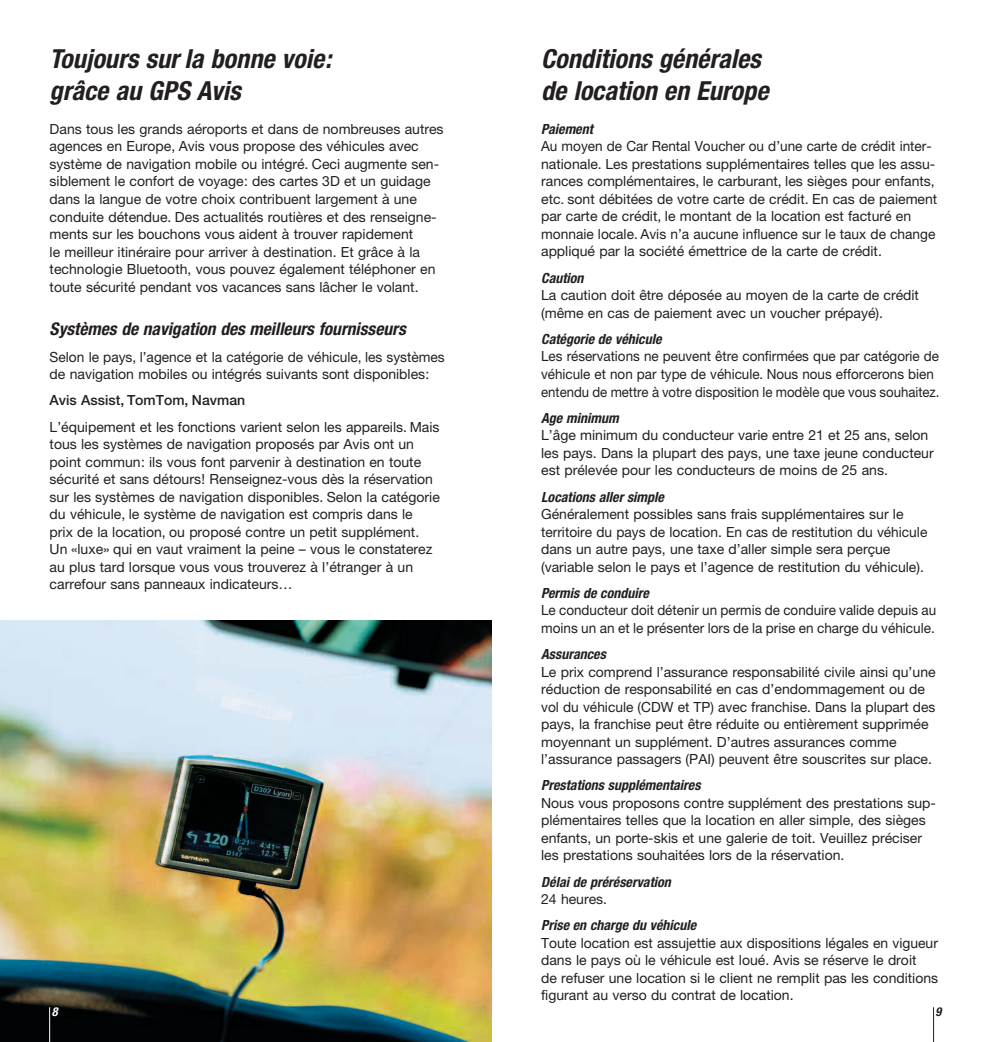
<style>
.page{position:relative;width:983px;height:1042px;background:#fff}
.page>*{position:absolute;margin:0;border:0;box-sizing:border-box;transform-origin:0 0}
.t1{font:italic 700 condensed 26.25px/31.5px "Helvetica Neue LT Pro";color:#231f20}
.t2{font:italic 700 condensed 17.5px "Helvetica Neue LT Pro";color:#231f20}
.t3{font:14px/17.5px "Helvetica Neue LT Pro";color:#231f20}
.t4{font:14px/17.5px "Helvetica Neue LT Pro";color:#231f20;scale:.96 1}
.t5{font:italic 700 condensed 14px "Helvetica Neue LT Pro";color:#231f20}
.t6{font:500 14px "Helvetica Neue LT Pro";color:#231f20}
.t7{font:italic 700 condensed 12.25px "Helvetica Neue LT Pro";color:#fff}
.t8{font:italic 700 condensed 12.25px "Helvetica Neue LT Pro";color:#231f20}
</style>
<div class="page">
<img style="left:0;top:620px;width:491px;height:422px">
<hr style="left:933px;top:1007px;width:1px;height:35px;background:#231f20">
<hr style="left:49px;top:1007px;width:1px;height:35px;background:#fff">
<h1 class="t1" style="left:50px;top:46px;width:283px">Toujours sur la bonne voie: grâce au GPS Avis</h1>
<h1 class="t1" style="left:541px;top:46px;width:229px">Conditions générales de location en Europe</h1>
<p class="t3" style="left:50px;top:122px;width:395px">Dans tous les grands aéroports et dans de nombreuses autres agences en Europe, Avis vous propose des véhicules avec système de navigation mobile ou intégré. Ceci augmente sen&shy;siblement le confort de voyage: des cartes 3D et un guidage dans la langue de votre choix contribuent largement à une conduite détendue. Des actualités routières et des renseigne&shy;ments sur les bouchons vous aident à trouver rapidement<br>le meilleur itinéraire pour arriver à destination. Et grâce à la technologie Bluetooth, vous pouvez également téléphoner en toute sécurité pendant vos vacances sans lâcher le volant.</p>
<p class="t2" style="left:50px;top:323px;width:357px">Systèmes de navigation des meilleurs fournisseurs</p>
<p class="t3" style="left:50px;top:349px;width:396px">Selon le pays, l’agence et la catégorie de véhicule, les systèmes de navigation mobiles ou intégrés suivants sont disponibles:</p>
<p class="t6" style="left:50px;top:395px;width:197px">Avis Assist, TomTom, Navman</p>
<p class="t3" style="left:50px;top:419px;width:391px">L’équipement et les fonctions varient selon les appareils. Mais tous les systèmes de navigation proposés par Avis ont un point commun: ils vous font parvenir à destination en toute sécurité et sans détours! Renseignez-vous dès la réservation sur les systèmes de navigation disponibles. Selon la catégorie du véhicule, le système de navigation est compris dans le<br>prix de la location, ou proposé contre un petit supplément.<br>Un «luxe» qui en vaut vraiment la peine – vous le constaterez au plus tard lorsque vous vous trouverez à l’étranger à un carrefour sans panneaux indicateurs…</p>
<p class="t5" style="left:541px;top:124px;width:53px">Paiement</p>
<p class="t3" style="left:541px;top:139px;width:397px">Au moyen de Car Rental Voucher ou d’une carte de crédit inter&shy;nationale. Les prestations supplémentaires telles que les assu&shy;rances complémentaires, le carburant, les sièges pour enfants, etc. sont débitées de votre carte de crédit. En cas de paiement par carte de crédit, le montant de la location est facturé en monnaie locale. Avis n’a aucune influence sur le taux de change appliqué par la société émettrice de la carte de crédit.</p>
<p class="t5" style="left:541px;top:273px;width:44px">Caution</p>
<p class="t3" style="left:541px;top:288px;width:379px">La caution doit être déposée au moyen de la carte de crédit (même en cas de paiement avec un voucher prépayé).</p>
<p class="t5" style="left:541px;top:334px;width:122px">Catégorie de véhicule</p>
<p class="t4" style="left:541px;top:349px;width:416px">Les réservations ne peuvent être confirmées que par catégorie de véhicule et non par type de véhicule. Nous nous efforcerons bien entendu de mettre à votre disposition le modèle que vous souhaitez.</p>
<p class="t5" style="left:541px;top:413px;width:79px">Age minimum</p>
<p class="t3" style="left:541px;top:428px;width:394px">L’âge minimum du conducteur varie entre 21 et 25 ans, selon les pays. Dans la plupart des pays, une taxe jeune conducteur est prélevée pour les conducteurs de moins de 25 ans.</p>
<p class="t5" style="left:541px;top:491px;width:124px">Locations aller simple</p>
<p class="t3" style="left:541px;top:507px;width:387px">Généralement possibles sans frais supplémentaires sur le territoire du pays de location. En cas de restitution du véhicule dans un autre pays, une taxe d’aller simple sera perçue (variable selon le pays et l’agence de restitution du véhicule).</p>
<p class="t5" style="left:541px;top:588px;width:109px">Permis de conduire</p>
<p class="t4" style="left:541px;top:603px;width:413px">Le conducteur doit détenir un permis de conduire valide depuis au moins un an et le présenter lors de la prise en charge du véhicule.</p>
<p class="t5" style="left:541px;top:649px;width:66px">Assurances</p>
<p class="t3" style="left:541px;top:664px;width:396px">Le prix comprend l’assurance responsabilité civile ainsi qu’une réduction de responsabilité en cas d’endommagement ou de vol du véhicule (CDW et TP) avec franchise. Dans la plupart des pays, la franchise peut être réduite ou entièrement supprimée moyennant un supplément. D’autres assurances comme l’assurance passagers (PAI) peuvent être souscrites sur place.</p>
<p class="t5" style="left:541px;top:780px;width:161px">Prestations supplémentaires</p>
<p class="t3" style="left:541px;top:795px;width:396px">Nous vous proposons contre supplément des prestations sup&shy;plémentaires telles que la location en aller simple, des sièges enfants, un porte-skis et une galerie de toit. Veuillez préciser les prestations souhaitées lors de la réservation.</p>
<p class="t5" style="left:541px;top:876px;width:131px">Délai de préréservation</p>
<p class="t3" style="left:541px;top:892px;width:68px">24 heures.</p>
<p class="t5" style="left:541px;top:920px;width:156px">Prise en charge du véhicule</p>
<p class="t3" style="left:541px;top:935px;width:398px">Toute location est assujettie aux dispositions légales en vigueur dans le pays où le véhicule est loué. Avis se réserve le droit<br>de refuser une location si le client ne remplit pas les conditions figurant au verso du contrat de location.</p>
<p class="t7" style="left:52px;top:1007px;width:7px">8</p>
<p class="t8" style="left:935px;top:1007px;width:7px">9</p>
</div>
